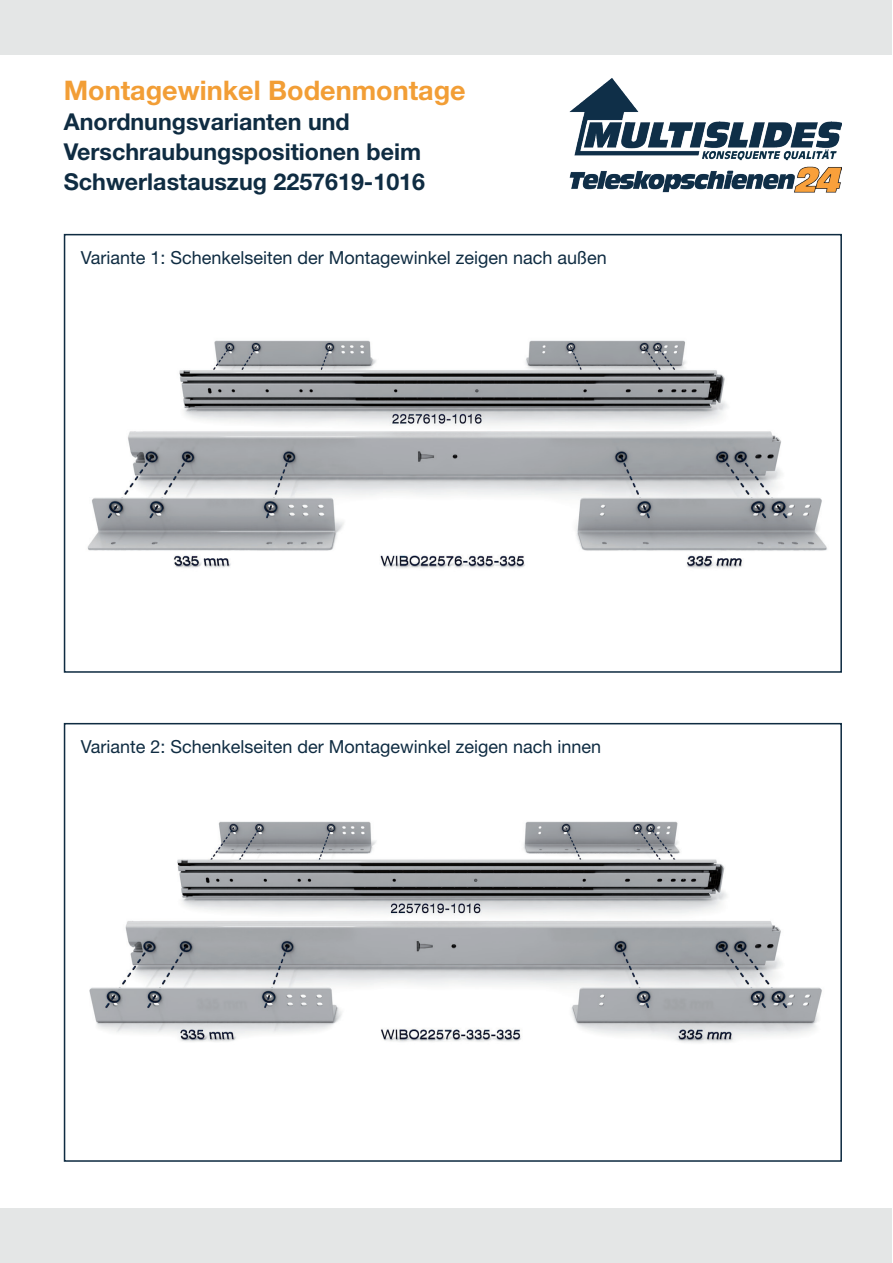
<style>
.page{position:relative;width:893px;height:1263px;background:#fff}
.page>*{position:absolute;margin:0;border:0;box-sizing:border-box;transform-origin:0 0}
.t1{font:700 27px "Helvetica Neue LT Std";color:#f29e36}
.t2{font:700 23.25px/30px "Helvetica Neue LT Std";color:#0f2c42}
.t3{font:18px "Helvetica Neue LT Std";color:#0f2c42}
</style>
<div class="page">
<img style="left:570px;top:78px;width:271px;height:115px">
<img style="left:87px;top:340px;width:740px;height:229px">
<div style="left:64px;top:234px;width:778px;height:439px;border:2px solid #0f2c42"></div>
<div style="left:1px;top:1px;width:891px;height:54px;background:#e4e6e6"></div>
<div style="left:0;top:1208px;width:891px;height:55px;background:#e4e6e6"></div>
<img style="left:89px;top:821px;width:733px;height:222px">
<div style="left:64px;top:723px;width:778px;height:439px;border:2px solid #0f2c42"></div>
<h1 class="t1" style="left:64px;top:74px;width:403px">Montagewinkel Bodenmontage</h1>
<p class="t2" style="left:64px;top:106px;width:363px">Anordnungsvarianten und<br>Verschraubungspositionen beim<br>Schwerlastauszug 2257619-1016</p>
<p class="t3" style="left:81px;top:247px;width:528px">Variante 1: Schenkelseiten der Montagewinkel zeigen nach außen</p>
<p class="t3" style="left:81px;top:736px;width:522px">Variante 2: Schenkelseiten der Montagewinkel zeigen nach innen</p>
</div>
